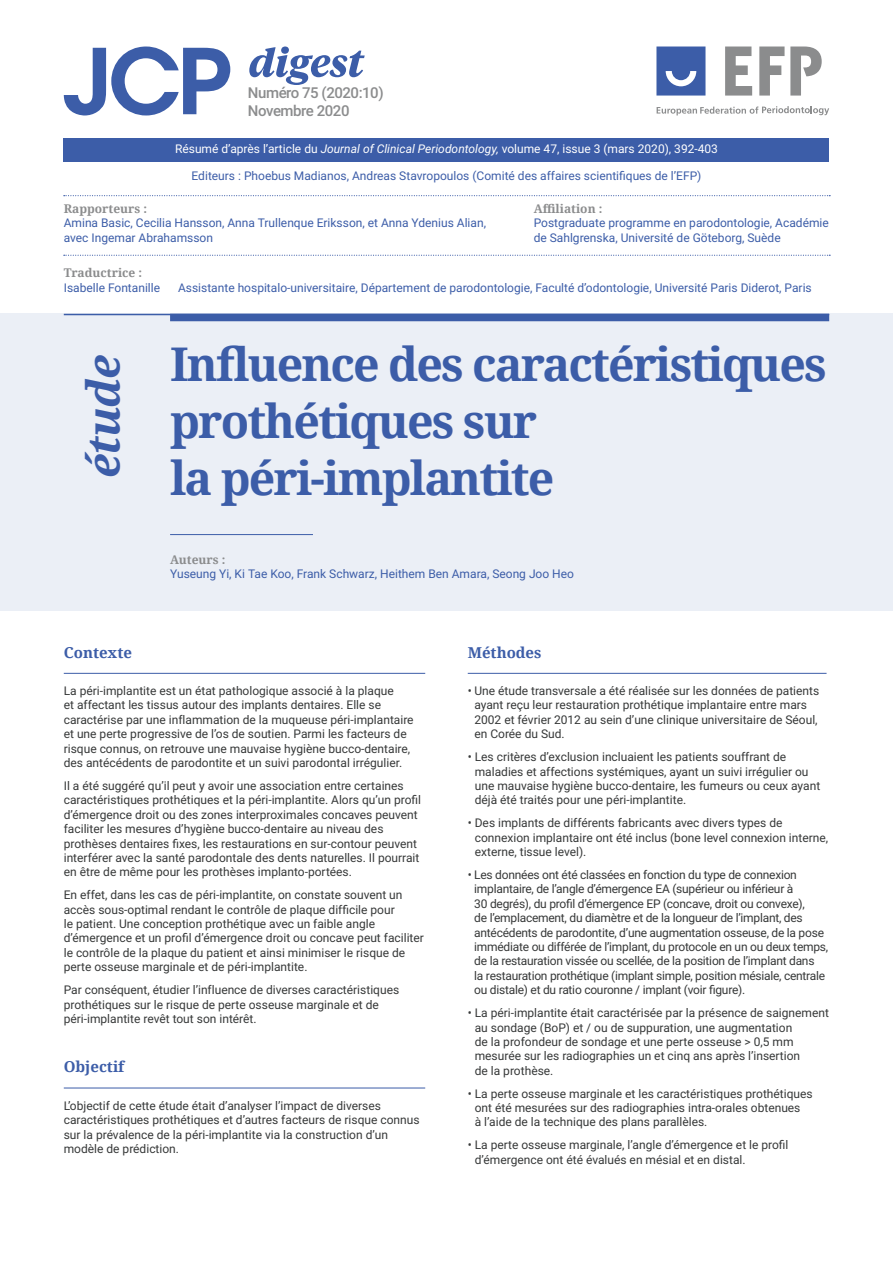
<style>
.page{position:relative;width:893px;height:1263px;background:#fff}
.page>*{position:absolute;margin:0;border:0;box-sizing:border-box;transform-origin:0 0}
.t1{font:700 46.5px/57px "Noto Serif";letter-spacing:-.04em;color:#3c5da8}
.t2{font:italic 700 45px "Noto Serif";color:#3c5da8}
.t3{font:500 15px "Roboto";letter-spacing:-.03em;color:#8b8c8d}
.t4{font:700 15px "Noto Serif";color:#3c5da8}
.t5{font:12px/14.4px "Roboto";color:#363838}
.t6{font:12px/14.4px "Roboto";letter-spacing:-.02em;color:#363838}
.t7{font:12px/14.4px "Roboto";color:#3c5da8}
.t8{font:12px "Roboto";color:#fff}
.t9{font:700 12px "Noto Serif";color:#8b8c8d}
.s1{font-style:italic}
</style>
<div class="page">
<div style="left:64px;top:139px;width:765px;height:23px;background:#3c5da8"></div>
<svg style="left:64px;top:47px;width:166px;height:68px"></svg>
<svg style="left:249px;top:47px;width:116px;height:38px"></svg>
<div style="left:0;top:314px;width:893px;height:297px;background:#ebeff6"></div>
<hr style="left:64px;top:314px;width:765px;height:1px;background:#3c5da8">
<div style="left:170px;top:314px;width:659px;height:7px;background:#3c5da8"></div>
<hr style="left:170px;top:534px;width:143px;height:1px;background:#3c5da8">
<hr style="left:64px;top:673px;width:361px;height:1px;background:#3c5da8">
<hr style="left:64px;top:1088px;width:361px;height:1px;background:#3c5da8">
<hr style="left:468px;top:673px;width:358px;height:1px;background:#3c5da8">
<svg style="left:64px;top:195px;width:766px;height:1px"></svg>
<svg style="left:656px;top:47px;width:49px;height:49px"></svg>
<svg style="left:657px;top:106px;width:172px;height:9px"></svg>
<svg style="left:725px;top:47px;width:27px;height:49px"></svg>
<svg style="left:759px;top:47px;width:25px;height:49px"></svg>
<svg style="left:790px;top:47px;width:32px;height:49px"></svg>
<svg style="left:64px;top:255px;width:766px;height:1px"></svg>
<p class="t3" style="left:248px;top:82px;width:137px">Numéro 75 (2020:10)</p>
<p class="t3" style="left:248px;top:100px;width:103px">Novembre 2020</p>
<p class="t8" style="left:175px;top:141px;width:544px">Résumé d’après l’article du <span class="s1">Journal of Clinical Periodontology,</span> volume 47, issue 3 (mars 2020), 392-403</p>
<p class="t7" style="left:192px;top:168px;width:511px">Editeurs : Phoebus Madianos, Andreas Stavropoulos (Comité des affaires scientifiques de l’EFP)</p>
<p class="t9" style="left:64px;top:200px;width:85px">Rapporteurs :</p>
<p class="t7" style="left:64px;top:215px;width:424px">Amina Basic, Cecilia Hansson, Anna Trullenque Eriksson, et Anna Ydenius Alian, avec Ingemar Abrahamsson</p>
<p class="t9" style="left:534px;top:200px;width:70px">Affiliation :</p>
<p class="t7" style="left:534px;top:215px;width:297px">Postgraduate programme en parodontologie, Académie de Sahlgrenska, Université de Göteborg, Suède</p>
<p class="t9" style="left:64px;top:264px;width:80px">Traductrice :</p>
<p class="t7" style="left:64px;top:280px;width:98px">Isabelle Fontanille</p>
<p class="t7" style="left:178px;top:280px;width:635px">Assistante hospitalo-universitaire, Département de parodontologie, Faculté d’odontologie, Université Paris Diderot, Paris</p>
<p class="t2" style="left:72px;top:478px;width:125px;rotate:-90deg">étude</p>
<p class="t1" style="left:170px;top:334px;width:658px">Influence des caractéristiques prothétiques sur<br>la péri-implantite</p>
<p class="t9" style="left:170px;top:551px;width:57px">Auteurs :</p>
<p class="t7" style="left:170px;top:566px;width:405px">Yuseung Yi, Ki‐Tae Koo, Frank Schwarz, Heithem Ben Amara, Seong‐Joo Heo</p>
<p class="t4" style="left:64px;top:642px;width:70px">Contexte</p>
<p class="t5" style="left:64px;top:683px;width:351px">La péri-implantite est un état pathologique associé à la plaque<br>et affectant les tissus autour des implants dentaires. Elle se caractérise par une inflammation de la muqueuse péri-implantaire et une perte progressive de l’os de soutien. Parmi les facteurs de risque connus, on retrouve une mauvaise hygiène bucco-dentaire, des antécédents de parodontite et un suivi parodontal irrégulier.</p>
<p class="t5" style="left:64px;top:778px;width:359px">Il a été suggéré qu’il peut y avoir une association entre certaines caractéristiques prothétiques et la péri-implantite. Alors qu’un profil d’émergence droit ou des zones interproximales concaves peuvent faciliter les mesures d’hygiène bucco-dentaire au niveau des prothèses dentaires fixes, les restaurations en sur-contour peuvent interférer avec la santé parodontale des dents naturelles. Il pourrait en être de même pour les prothèses implanto-portées.</p>
<p class="t5" style="left:64px;top:887px;width:362px">En effet, dans les cas de péri-implantite, on constate souvent un accès sous-optimal rendant le contrôle de plaque difficile pour<br>le patient. Une conception prothétique avec un faible angle d’émergence et un profil d’émergence droit ou concave peut faciliter le contrôle de la plaque du patient et ainsi minimiser le risque de perte osseuse marginale et de péri-implantite.</p>
<p class="t5" style="left:64px;top:982px;width:337px">Par conséquent, étudier l’influence de diverses caractéristiques prothétiques sur le risque de perte osseuse marginale et de péri-implantite revêt tout son intérêt.</p>
<p class="t4" style="left:64px;top:1056px;width:62px">Objectif</p>
<p class="t5" style="left:64px;top:1098px;width:357px">L’objectif de cette étude était d’analyser l’impact de diverses caractéristiques prothétiques et d’autres facteurs de risque connus sur la prévalence de la péri-implantite via la construction d’un modèle de prédiction.</p>
<p class="t4" style="left:468px;top:642px;width:75px">Méthodes</p>
<p class="t5" style="left:474px;top:683px;width:346px;text-indent:-7px">• Une étude transversale a été réalisée sur les données de patients ayant reçu leur restauration prothétique implantaire entre mars 2002 et février 2012 au sein d’une clinique universitaire de Séoul, en Corée du Sud.</p>
<p class="t5" style="left:475px;top:749px;width:347px;text-indent:-7px">• Les critères d’exclusion incluaient les patients souffrant de maladies et affections systémiques, ayant un suivi irrégulier ou une mauvaise hygiène bucco-dentaire, les fumeurs ou ceux ayant déjà été traités pour une péri-implantite.</p>
<p class="t5" style="left:475px;top:815px;width:355px;text-indent:-7px">• Des implants de différents fabricants avec divers types de connexion implantaire ont été inclus (bone level connexion interne, externe, tissue level).</p>
<p class="t6" style="left:474px;top:867px;width:355px;text-indent:-7px">• Les données ont été classées en fonction du type de connexion implantaire, de l’angle d’émergence EA (supérieur ou inférieur à<br>30 degrés), du profil d’émergence EP (concave, droit ou convexe),<br>de l’emplacement, du diamètre et de la longueur de l’implant, des antécédents de parodontite, d’une augmentation osseuse, de la pose immédiate ou différée de l’implant, du protocole en un ou deux temps, de la restauration vissée ou scellée, de la position de l’implant dans<br>la restauration prothétique (implant simple, position mésiale, centrale ou distale) et du ratio couronne / implant (voir figure).</p>
<p class="t5" style="left:475px;top:1005px;width:356px;text-indent:-7px">• La péri-implantite était caractérisée par la présence de saignement au sondage (BoP) et / ou de suppuration, une augmentation<br>de la profondeur de sondage et une perte osseuse &gt; 0,5 mm mesurée sur les radiographies un et cinq ans après l’insertion<br>de la prothèse.</p>
<p class="t5" style="left:475px;top:1086px;width:339px;text-indent:-7px">• La perte osseuse marginale et les caractéristiques prothétiques ont été mesurées sur des radiographies intra-orales obtenues<br>à l’aide de la technique des plans parallèles.</p>
<p class="t5" style="left:475px;top:1137px;width:315px;text-indent:-7px">• La perte osseuse marginale, l’angle d’émergence et le profil d’émergence ont été évalués en mésial et en distal.</p>
</div>
